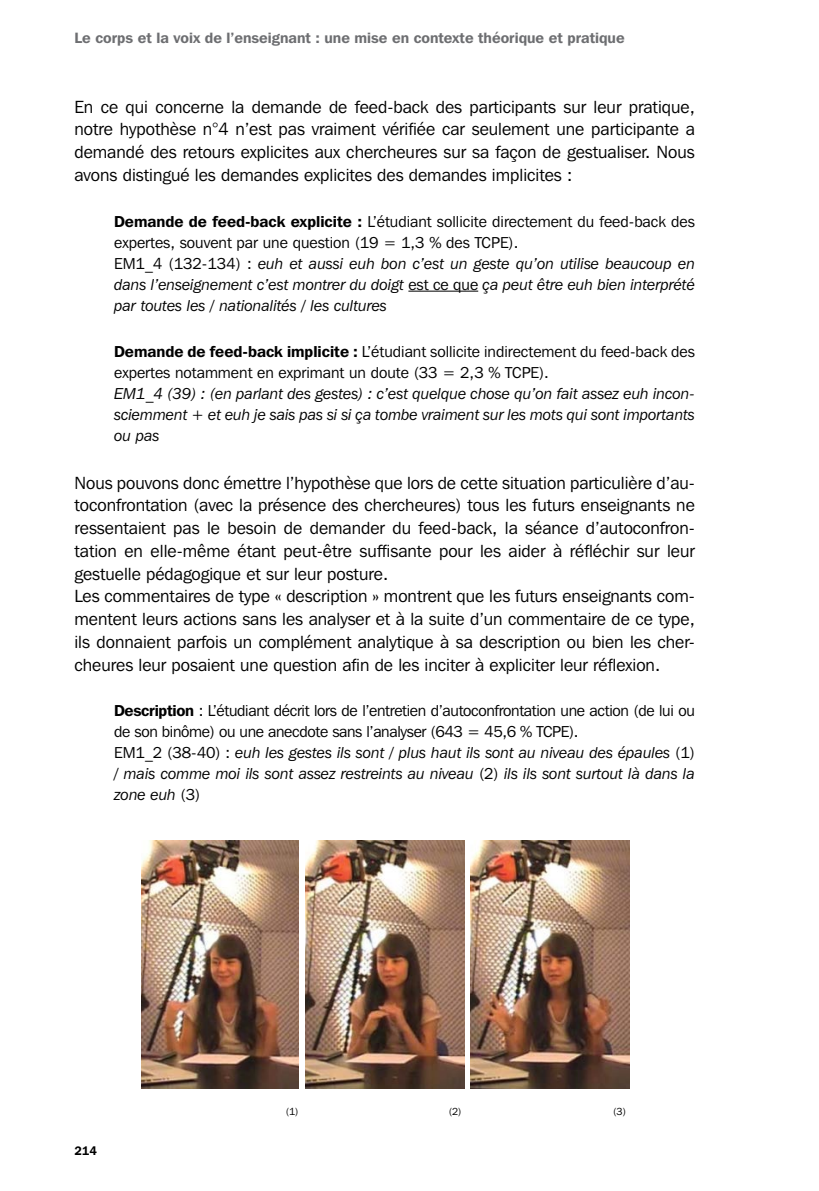
<style>
.page{position:relative;width:819px;height:1191px;background:#fff}
.page>*{position:absolute;margin:0;border:0;box-sizing:border-box;transform-origin:0 0}
.cuerpo_de_texto{font:17.5px/22.8px "Franklin Gothic IT Cby BT";color:#000;text-align:justify}
.Parrafo_1_ultimo{font:italic 15.75px/21px "Franklin Gothic IT Cby BT";color:#000;text-align:justify}
.Parrafo_1_medio{font:italic 15.75px/21px "Franklin Gothic IT Cby BT";color:#000;text-align:justify}
.Parrafo_1_comienzo{font:15.75px/21px "Franklin Gothic IT Cby BT";letter-spacing:-.02em;color:#000}
.Parrafo_1_medio-2{font:15.75px/21px "Franklin Gothic IT Cby BT";color:#000}
.Parrafo_1_comienzo-2{font:15.75px/21px "Franklin Gothic IT Cby BT";color:#000}
.t1{font:600 14.88px "Franklin Gothic IT Cby BT";color:#6d6e71}
.t2{font:600 12.25px "Franklin Gothic IT Cby BT";color:#000}
.cuerpo_de_texto-2{font:10.15px "Franklin Gothic IT Cby BT";color:#000}
.s1{font-weight:600}
.s2{font-style:normal}
</style>
<div class="page">
<hr style="left:408px;top:291px;width:70px;height:1px;background:#000">
<img style="left:142px;top:840px;width:157px;height:248px">
<img style="left:305px;top:840px;width:159px;height:248px">
<img style="left:470px;top:840px;width:159px;height:248px">
<p class="t1" style="left:74px;top:28px;width:551px">Le corps et la voix de l’enseignant : une mise en contexte théorique et pratique</p>
<p class="cuerpo_de_texto" style="left:74px;top:95px;width:622px">En ce qui concerne la demande de feed-back des participants sur leur pratique, notre hypothèse n°4 n’est pas vraiment vérifiée car seulement une participante a demandé des retours explicites aux chercheures sur sa façon de gestualiser. Nous avons distingué les demandes explicites des demandes implicites :</p>
<p class="Parrafo_1_comienzo-2" style="left:114px;top:210px;width:582px"><span class="s1">Demande de feed-back explicite :</span> L’étudiant sollicite directement du feed-back des expertes, souvent par une question (19 = 1,3 % des TCPE).</p>
<p class="Parrafo_1_medio" style="left:114px;top:252px;width:582px"><span class="s2">EM1_4 (132-134) :</span> euh et aussi euh bon c’est un geste qu’on utilise beaucoup en dans l’enseignement c’est montrer du doigt <span class="s2">est ce que</span> ça peut être euh bien interprété par toutes les / nationalités / les cultures</p>
<p class="Parrafo_1_medio-2" style="left:114px;top:341px;width:582px"><span class="s1">Demande de feed-back implicite :</span> L’étudiant sollicite indirectement du feed-back des expertes notamment en exprimant un doute (33 = 2,3 % TCPE).</p>
<p class="Parrafo_1_ultimo" style="left:114px;top:383px;width:582px">EM1_4 (39) : (en parlant des gestes) : c’est quelque chose qu’on fait assez euh incon&shy;sciemment + et euh je sais pas si si ça tombe vraiment sur les mots qui sont importants ou pas</p>
<p class="cuerpo_de_texto" style="left:74px;top:471px;width:622px">Nous pouvons donc émettre l’hypothèse que lors de cette situation particulière d’au&shy;toconfrontation (avec la présence des chercheures) tous les futurs enseignants ne ressentaient pas le besoin de demander du feed-back, la séance d’autoconfron&shy;tation en elle-même étant peut-être suffisante pour les aider à réfléchir sur leur gestuelle pédagogique et sur leur posture.</p>
<p class="cuerpo_de_texto" style="left:74px;top:584px;width:622px">Les commentaires de type « description » montrent que les futurs enseignants com&shy;mentent leurs actions sans les analyser et à la suite d’un commentaire de ce type, ils donnaient parfois un complément analytique à sa description ou bien les cher&shy;cheures leur posaient une question afin de les inciter à expliciter leur réflexion.</p>
<p class="Parrafo_1_comienzo" style="left:114px;top:700px;width:582px"><span class="s1">Description</span> : L’étudiant décrit lors de l’entretien d’autoconfrontation une action (de lui ou de son binôme) ou une anecdote sans l’analyser (643 = 45,6 % TCPE).</p>
<p class="Parrafo_1_ultimo" style="left:114px;top:742px;width:582px"><span class="s2">EM1_2 (38-40) :</span> euh les gestes ils sont / plus haut ils sont au niveau des épaules <span class="s2">(1) </span>/ mais comme moi ils sont assez restreints au niveau <span class="s2">(2)</span> ils ils sont surtout là dans la zone euh <span class="s2">(3)</span></p>
<p class="t2" style="left:74px;top:1143px;width:24px">214</p>
<p class="cuerpo_de_texto-2" style="left:286px;top:1105px;width:14px">(1)</p>
<p class="cuerpo_de_texto-2" style="left:448px;top:1105px;width:14px">(2)</p>
<p class="cuerpo_de_texto-2" style="left:613px;top:1105px;width:14px">(3)</p>
</div>
